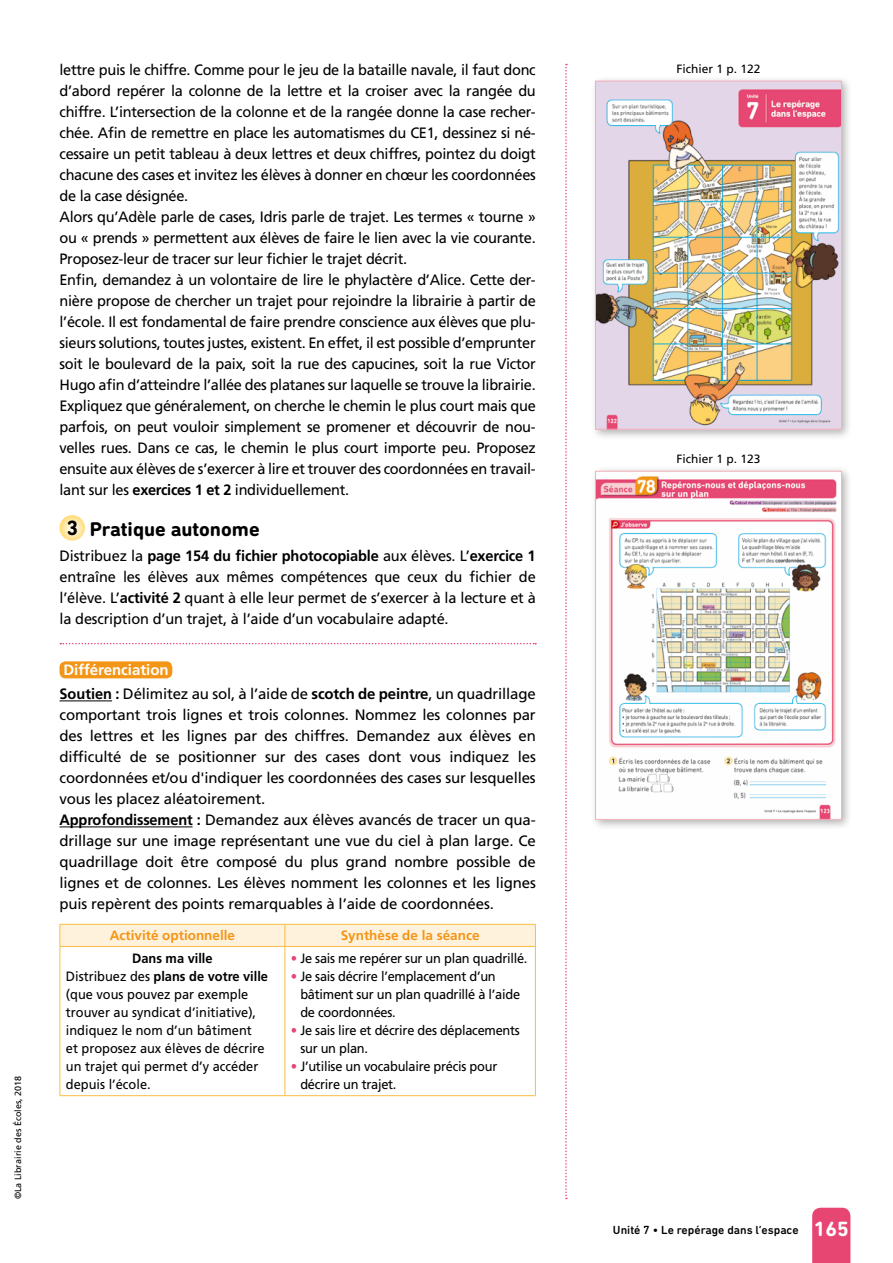
<style>
.page{position:relative;width:893px;height:1263px;background:#fff}
.page>*{position:absolute;margin:0;border:0;box-sizing:border-box;transform-origin:0 0}
.t1{font:700 21px "DIN Next Rounded LT Pro";color:#fff}
.t2{font:700 20.25px "DIN Next Rounded LT Pro";color:#000}
.t3{font:15px/21px "Frutiger LT Std";letter-spacing:-.02em;color:#000}
.t4{font:13.5px/18px "Frutiger LT Std";letter-spacing:-.02em;color:#000;scale:.95 1}
.t5{font:13.5px/18px "Frutiger LT Std";color:#000;scale:.95 1}
.t6{font:700 13.5px "Frutiger LT Std";color:#f39517}
.t7{font:500 12px "DIN Next Rounded LT Pro";color:#000}
.t8{font:12px "Frutiger LT Std";color:#000}
.t9{font:9px "Frutiger LT Std";color:#000}
.s1{font-weight:700}
.s2{font-size:21px}
.s3{font-weight:700;color:#fff}
.s4{color:#e74673}
</style>
<div class="page">
<div style="left:812px;top:1208px;width:38px;height:55px;background:#e74673"></div>
<svg style="left:565px;top:64px;width:2px;height:1135px"></svg>
<div style="left:590px;top:76px;width:263px;height:364px;background:#000;opacity:.3"></div>
<img style="left:597px;top:83px;width:243px;height:345px">
<div style="left:595px;top:81px;width:247px;height:349px;border:1px solid #f4afb9"></div>
<div style="left:590px;top:466px;width:263px;height:364px;background:#000;opacity:.3"></div>
<img style="left:597px;top:473px;width:243px;height:345px">
<div style="left:595px;top:471px;width:247px;height:349px;border:1px solid #f4afb9"></div>
<svg style="left:60px;top:643px;width:476px;height:1px"></svg>
<hr style="left:60px;top:700px;width:52px;height:1px;background:#000">
<hr style="left:60px;top:826px;width:133px;height:1px;background:#000">
<svg style="left:60px;top:515px;width:25px;height:26px"></svg>
<div style="left:60px;top:661px;width:112px;height:17px;background:#f39517;border-radius:6px"></div>
<svg style="left:60px;top:924px;width:476px;height:22px;background:#feefd6"></svg>
<hr style="left:60px;top:946px;width:225px;height:1px;background:#fabd43">
<hr style="left:60px;top:947px;width:1px;height:148px;background:#fabd43">
<hr style="left:285px;top:946px;width:251px;height:1px;background:#fabd43">
<hr style="left:285px;top:947px;width:1px;height:148px;background:#fabd43">
<hr style="left:535px;top:947px;width:1px;height:148px;background:#fabd43">
<hr style="left:60px;top:1095px;width:225px;height:1px;background:#fabd43">
<hr style="left:285px;top:1095px;width:251px;height:1px;background:#fabd43">
<p class="t9" style="left:13px;top:1199px;width:125px;rotate:-90deg">©La Librairie des Écoles, 2018</p>
<p class="t3" style="left:60px;top:59px;width:478px">lettre puis le chiffre. Comme pour le jeu de la bataille navale, il faut donc d’abord repérer la colonne de la lettre et la croiser avec la rangée du chiffre. L’intersection de la colonne et de la rangée donne la case recher&shy;chée. Afin de remettre en place les automatismes du CE1, dessinez si né&shy;cessaire un petit tableau à deux lettres et deux chiffres, pointez du doigt chacune des cases et invitez les élèves à donner en chœur les coordonnées de la case désignée.<br>Alors qu’Adèle parle de cases, Idris parle de trajet. Les termes « tourne » ou « prends » permettent aux élèves de faire le lien avec la vie courante.<br>Proposez-leur de tracer sur leur fichier le trajet décrit.<br>Enfin, demandez à un volontaire de lire le phylactère d’Alice. Cette der&shy;nière propose de chercher un trajet pour rejoindre la librairie à partir de l’école. Il est fondamental de faire prendre conscience aux élèves que plu&shy;sieurs solutions, toutes justes, existent. En effet, il est possible d’emprunter soit le boulevard de la paix, soit la rue des capucines, soit la rue Victor Hugo afin d’atteindre l’allée des platanes sur laquelle se trouve la librairie.<br>Expliquez que généralement, on cherche le chemin le plus court mais que parfois, on peut vouloir simplement se promener et découvrir de nou&shy;velles rues. Dans ce cas, le chemin le plus court importe peu. Proposez ensuite aux élèves de s’exercer à lire et trouver des coordonnées en travail&shy;lant sur les <span class="s1">exercices 1 et 2</span> individuellement.</p>
<h2 class="t2" style="left:66px;top:517px;width:195px"><span class="s2">3</span> Pratique autonome</h2>
<p class="t3" style="left:60px;top:546px;width:478px;text-align:justify">Distribuez la <span class="s1">page 154 du fichier photocopiable</span> aux élèves. L’<span class="s1">exercice 1 </span>entraîne les élèves aux mêmes compétences que ceux du fichier de l’élève. L’<span class="s1">activité 2</span> quant à elle leur permet de s’exercer à la lecture et à la description d’un trajet, à l’aide d’un vocabulaire adapté.</p>
<p class="t3" style="left:60px;top:658px;width:478px;line-height:24.2px"><span class="s3">Différenciation<br></span><span class="s1">Soutien :</span> Délimitez au sol, à l’aide de <span class="s1">scotch de peintre</span>, un quadrillage</p>
<p class="t3" style="left:60px;top:705px;width:478px">comportant trois lignes et trois colonnes. Nommez les colonnes par des lettres et les lignes par des chiffres. Demandez aux élèves en difficulté de se positionner sur des cases dont vous indiquez les coordonnées et/ou d'indiquer les coordonnées des cases sur lesquelles vous les placez aléatoirement.<br><span class="s1">Approfondissement :</span> Demandez aux élèves avancés de tracer un qua&shy;drillage sur une image représentant une vue du ciel à plan large. Ce quadrillage doit être composé du plus grand nombre possible de lignes et de colonnes. Les élèves nomment les colonnes et les lignes puis repèrent des points remarquables à l’aide de coordonnées.</p>
<p class="t6" style="left:110px;top:928px;width:127px">Activité optionnelle</p>
<p class="t6" style="left:341px;top:928px;width:140px">Synthèse de la séance</p>
<p class="t5" style="left:66px;top:949px;width:214px;text-indent:66px"><span class="s1">Dans ma ville<br></span>Distribuez des <span class="s1">plans de votre ville </span>(que vous pouvez par exemple trouver au syndicat d’initiative), indiquez le nom d’un bâtiment<br>et proposez aux élèves de décrire un trajet qui permet d’y accéder depuis l’école.</p>
<p class="t4" style="left:291px;top:949px;width:251px"><span class="s4">•</span> Je sais me repérer sur un plan quadrillé.</p>
<p class="t4" style="left:300px;top:967px;width:233px;text-indent:-9px"><span class="s4">•</span> Je sais décrire l’emplacement d’un bâtiment sur un plan quadrillé à l’aide de coordonnées.</p>
<p class="t4" style="left:300px;top:1021px;width:233px;text-indent:-9px"><span class="s4">•</span> Je sais lire et décrire des déplacements sur un plan.</p>
<p class="t4" style="left:300px;top:1057px;width:209px;text-indent:-9px"><span class="s4">•</span> J’utilise un vocabulaire précis pour décrire un trajet.</p>
<p class="t8" style="left:676px;top:62px;width:86px">Fichier 1 p. 122</p>
<p class="t8" style="left:676px;top:452px;width:86px">Fichier 1 p. 123</p>
<p class="t7" style="left:613px;top:1223px;width:187px">Unité 7 • Le repérage dans l’espace</p>
<h1 class="t1" style="left:814px;top:1217px;width:37px">165</h1>
</div>
